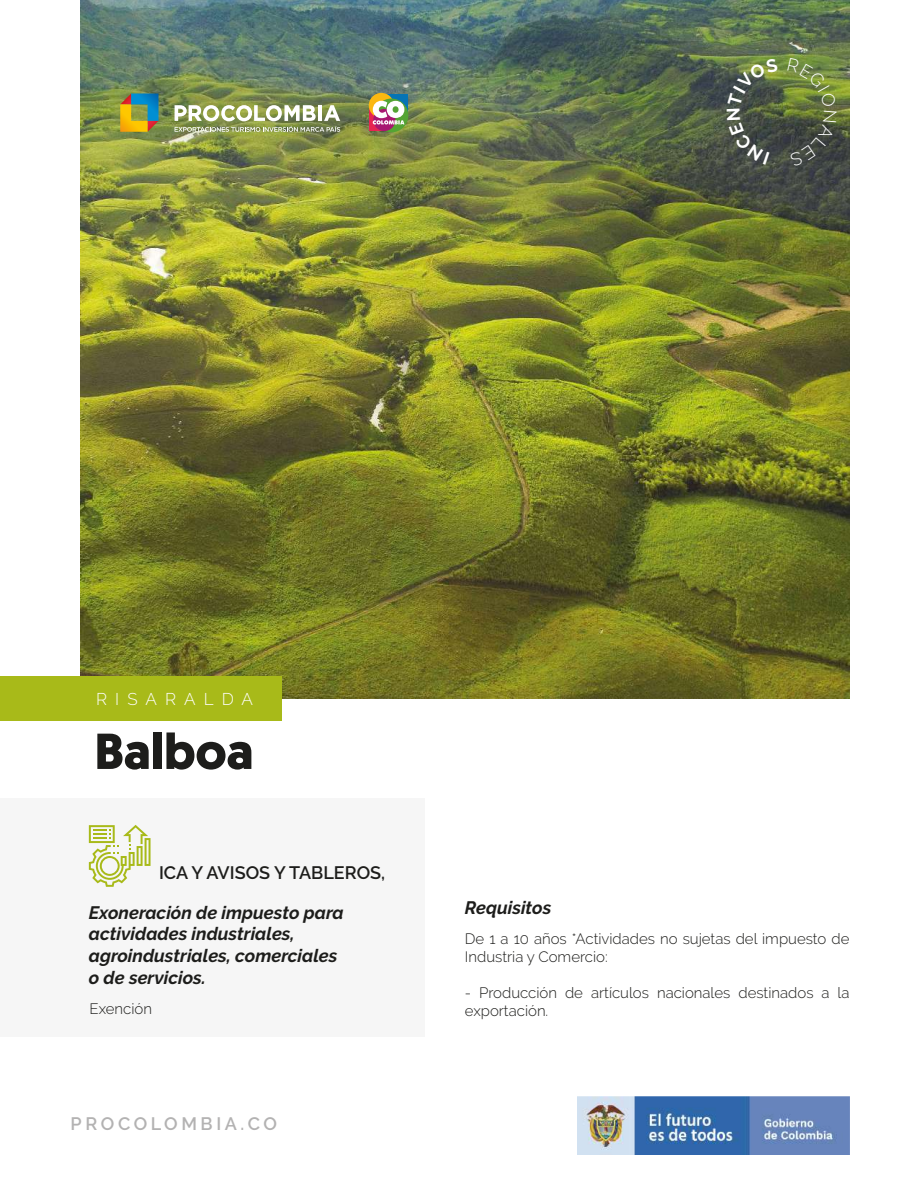
<style>
.page{position:relative;width:918px;height:1188px;background:#fff}
.page>*{position:absolute;margin:0;border:0;box-sizing:border-box;transform-origin:0 0}
.t1{font:700 50.4px "Geomanist";color:#1d1d1b}
.t2{font:italic 700 18px/21.6px "Raleway";color:#1d1d1b}
.t3{font:600 18px "Raleway";color:#1d1d1b}
.t4{font:600 18px "Raleway";letter-spacing:.2em;color:#b3b2b2}
.t5{font:300 16.95px "Raleway";letter-spacing:.48em;color:#fff}
.t6{font:300 15px/18px "Raleway";color:#1d1d1b}
</style>
<div class="page">
<div style="left:0;top:798px;width:425px;height:239px;background:#f6f6f6"></div>
<img style="left:578px;top:1097px;width:271px;height:57px">
<img style="left:80px;top:0;width:769px;height:698px">
<div style="left:0;top:676px;width:281px;height:45px;background:#a8ba19"></div>
<svg style="left:120px;top:93px;width:39px;height:39px;background:#879559"></svg>
<svg style="left:175px;top:105px;width:165px;height:27px"></svg>
<div style="left:369px;top:105px;width:26px;height:26px;background:#e62552"></div>
<div style="left:386px;top:94px;width:22px;height:22px;background:#0574b4"></div>
<div style="left:369px;top:93px;width:25px;height:25px;background:#fbb811;border-radius:50%"></div>
<div style="left:375px;top:99px;width:33px;height:33px;background:#54a433;border-radius:50%"></div>
<div style="left:373px;top:109px;width:22px;height:22px;background:#a71771;border-radius:50%"></div>
<svg style="left:373px;top:101px;width:31px;height:24px"></svg>
<svg style="left:89px;top:825px;width:62px;height:62px"></svg>
<svg style="left:727px;top:58px;width:51px;height:107px;background:#4e5945"></svg>
<svg style="left:787px;top:58px;width:50px;height:108px;background:#5c6b3d"></svg>
<p class="t5" style="left:96px;top:689px;width:159px">RISARALDA</p>
<h1 class="t1" style="left:94px;top:718px;width:161px">Balboa</h1>
<p class="t3" style="left:159px;top:862px;width:228px">ICA Y AVISOS Y TABLEROS,</p>
<p class="t2" style="left:89px;top:902px;width:256px">Exoneración de impuesto para actividades industriales, agroindustriales, comerciales o de servicios.</p>
<p class="t2" style="left:465px;top:897px;width:88px">Requisitos</p>
<p class="t6" style="left:465px;top:930px;width:386px">De 1 a 10 años *Actividades no sujetas del impuesto de<br>Industria y Comercio:</p>
<p class="t6" style="left:465px;top:984px;width:386px">- Producción de artículos nacionales destinados a la</p>
<p class="t6" style="left:90px;top:1000px;width:64px">Exención</p>
<p class="t6" style="left:465px;top:1002px;width:85px">exportación.</p>
<p class="t4" style="left:71px;top:1113px;width:208px">PROCOLOMBIA.CO</p>
</div>
